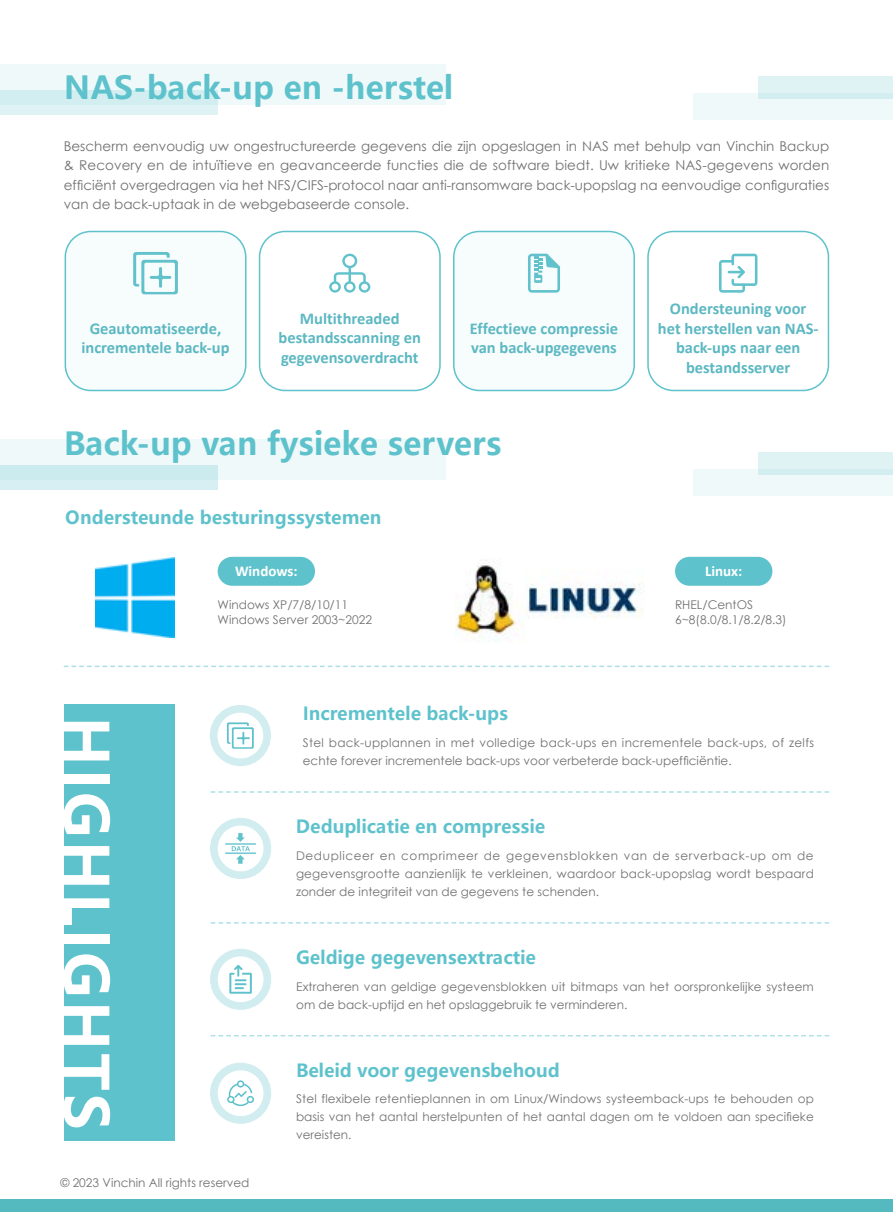
<style>
.page{position:relative;width:893px;height:1212px;background:#fff}
.page>*{position:absolute;margin:0;border:0;box-sizing:border-box;transform-origin:0 0}
.t1{font:700 60px "Microsoft Ya Hei UI";letter-spacing:.05em;color:#fff}
.t2{font:700 31.5px "Microsoft Ya Hei UI";color:#5ec2cc}
.t3{font:700 18px "Microsoft Ya Hei UI";color:#5ec2cc}
.t4{font:700 16.5px/19.5px "Calibri";color:#5cb8c2;text-align:center}
.t5{font:700 15px "Calibri";color:#fff}
.t6{font:13.5px/19.5px "Century Gothic";color:#727171;text-align:justify}
.t7{font:12px/18px "Century Gothic";letter-spacing:.01em;color:#727171}
.t8{font:12px "Century Gothic";letter-spacing:.05em;color:#727171}
</style>
<div class="page">
<div style="left:0;top:1200px;width:893px;height:12px;background:#55bac0"></div>
<div style="left:65px;top:231px;width:181px;height:159px;background:#f7fcfc;border-radius:26px"></div>
<div style="left:454px;top:231px;width:180px;height:159px;background:#f7fcfc;border-radius:26px"></div>
<img style="left:95px;top:557px;width:79px;height:80px">
<img style="left:455px;top:560px;width:188px;height:82px">
<div style="left:64px;top:705px;width:111px;height:436px;background:#5ec2cc"></div>
<div style="left:693px;top:93px;width:200px;height:26px;background:#eff9fa"></div>
<div style="left:693px;top:469px;width:200px;height:26px;background:#eff9fa"></div>
<div style="left:0;top:64px;width:445px;height:40px;background:#eff9fa"></div>
<div style="left:0;top:439px;width:445px;height:41px;background:#eff9fa"></div>
<div style="left:759px;top:77px;width:134px;height:22px;background:linear-gradient(to right,#dbf2f4,#dbf1f3)"></div>
<div style="left:759px;top:453px;width:134px;height:22px;background:linear-gradient(to right,#dbf2f4,#dbf1f3)"></div>
<div style="left:0;top:90px;width:218px;height:24px;background:linear-gradient(to right,#d7f0f2,#d7f0f2)"></div>
<div style="left:0;top:465px;width:218px;height:25px;background:#cbebee"></div>
<div style="left:218px;top:557px;width:97px;height:29px;background:#5ec2cc;border-radius:14px"></div>
<div style="left:675px;top:557px;width:97px;height:29px;background:#5ec2cc;border-radius:14px"></div>
<svg style="left:64px;top:665px;width:765px;height:2px"></svg>
<svg style="left:133px;top:252px;width:45px;height:42px"></svg>
<svg style="left:329px;top:254px;width:41px;height:39px"></svg>
<svg style="left:528px;top:254px;width:32px;height:39px"></svg>
<svg style="left:719px;top:254px;width:38px;height:39px"></svg>
<div style="left:453px;top:231px;width:182px;height:160px;border:2px solid #5ec2cc;border-radius:26px"></div>
<div style="left:65px;top:231px;width:181px;height:160px;border:2px solid #5ec2cc;border-radius:26px"></div>
<div style="left:259px;top:231px;width:182px;height:160px;border:2px solid #5ec2cc;border-radius:26px"></div>
<div style="left:647px;top:231px;width:182px;height:160px;border:2px solid #5ec2cc;border-radius:26px"></div>
<svg style="left:211px;top:791px;width:618px;height:2px"></svg>
<svg style="left:211px;top:922px;width:618px;height:1px"></svg>
<svg style="left:211px;top:1035px;width:618px;height:1px"></svg>
<svg style="left:210px;top:705px;width:61px;height:61px"></svg>
<svg style="left:210px;top:818px;width:61px;height:61px"></svg>
<svg style="left:210px;top:1062px;width:61px;height:62px"></svg>
<svg style="left:210px;top:949px;width:61px;height:61px"></svg>
<h2 class="t2" style="left:64px;top:66px;width:391px">NAS-back-up en -herstel</h2>
<p class="t6" style="left:64px;top:136px;width:767px">Bescherm eenvoudig uw ongestructureerde gegevens die zijn opgeslagen in NAS met behulp van Vinchin Backup &amp; Recovery en de intuïtieve en geavanceerde functies die de software biedt. Uw kritieke NAS-gegevens worden efficiënt overgedragen via het NFS/CIFS-protocol naar anti-ransomware back-upopslag na eenvoudige configuraties van de back-uptaak in de webgebaseerde console.</p>
<h3 class="t4" style="left:81px;top:318px;width:150px">Geautomatiseerde, incrementele back-up</h3>
<h3 class="t4" style="left:279px;top:308px;width:144px">Multithreaded bestandsscanning en gegevensoverdracht</h3>
<h3 class="t4" style="left:470px;top:318px;width:150px;text-align:left">Effectieve compressie van back-upgegevens</h3>
<h2 class="t2" style="left:64px;top:422px;width:439px">Back-up van fysieke servers</h2>
<h3 class="t3" style="left:65px;top:505px;width:318px">Ondersteunde besturingssystemen</h3>
<p class="t5" style="left:235px;top:560px;width:64px">Windows:</p>
<h3 class="t4" style="left:670px;top:299px;width:138px">Ondersteuning voor</h3>
<h3 class="t4" style="left:676px;top:338px;width:126px">back-ups naar een</h3>
<h3 class="t4" style="left:658px;top:318px;width:162px">het herstellen van NAS-</h3>
<h3 class="t4" style="left:686px;top:357px;width:106px">bestandsserver</h3>
<p class="t5" style="left:705px;top:560px;width:39px">Linux:</p>
<h1 class="t1" style="left:127px;top:716px;width:415px;rotate:90deg">HIGHLIGHTS</h1>
<p class="t7" style="left:218px;top:597px;width:156px;line-height:14.4px">Windows XP/7/8/10/11<br>Windows Server 2003~2022</p>
<p class="t7" style="left:675px;top:597px;width:113px;line-height:14.4px">RHEL/CentOS<br>~6 )8 8.0/8.1/8.2/8.3(</p>
<h3 class="t3" style="left:303px;top:701px;width:207px">Incrementele back-ups</h3>
<p class="t7" style="left:303px;top:733px;width:513px">Stel back-upplannen in met volledige back-ups en incrementele back-ups, of zelfs echte forever incrementele back-ups voor verbeterde back-upefficiëntie.</p>
<h3 class="t3" style="left:296px;top:814px;width:251px">Deduplicatie en compressie</h3>
<p class="t7" style="left:296px;top:846px;width:519px">Dedupliceer<br>gegevensgrootte aanzienlijk te verkleinen, waardoor back-upopslag wordt bespaard zonder de integriteit van de gegevens te schenden.</p>
<p class="t8" style="left:401px;top:847px;width:78px">comprimeer</p>
<p class="t7" style="left:484px;top:846px;width:18px">de</p>
<p class="t8" style="left:506px;top:847px;width:114px">gegevensblokken</p>
<p class="t7" style="left:653px;top:846px;width:18px">de</p>
<p class="t8" style="left:675px;top:847px;width:92px">serverback-up</p>
<p class="t7" style="left:797px;top:846px;width:18px">de</p>
<p class="t7" style="left:380px;top:846px;width:17px">en</p>
<p class="t7" style="left:624px;top:846px;width:25px">van</p>
<p class="t7" style="left:772px;top:846px;width:21px">om</p>
<h3 class="t3" style="left:296px;top:945px;width:241px">Geldige gegevensextractie</h3>
<p class="t7" style="left:296px;top:977px;width:519px">Extraheren van geldige gegevensblokken uit bitmaps van het oorspronkelijke systeem om de back-uptijd en het opslaggebruik te verminderen.</p>
<h3 class="t3" style="left:296px;top:1058px;width:265px">Beleid voor gegevensbehoud</h3>
<p class="t7" style="left:296px;top:1090px;width:519px;text-align:justify">Stel flexibele retentieplannen in om Linux/Windows systeemback-ups te behouden op basis van het aantal herstelpunten of het aantal dagen om te voldoen aan specifieke vereisten.</p>
<p class="t7" style="left:60px;top:1174px;width:191px">© 2023 Vinchin All rights reserved</p>
</div>
